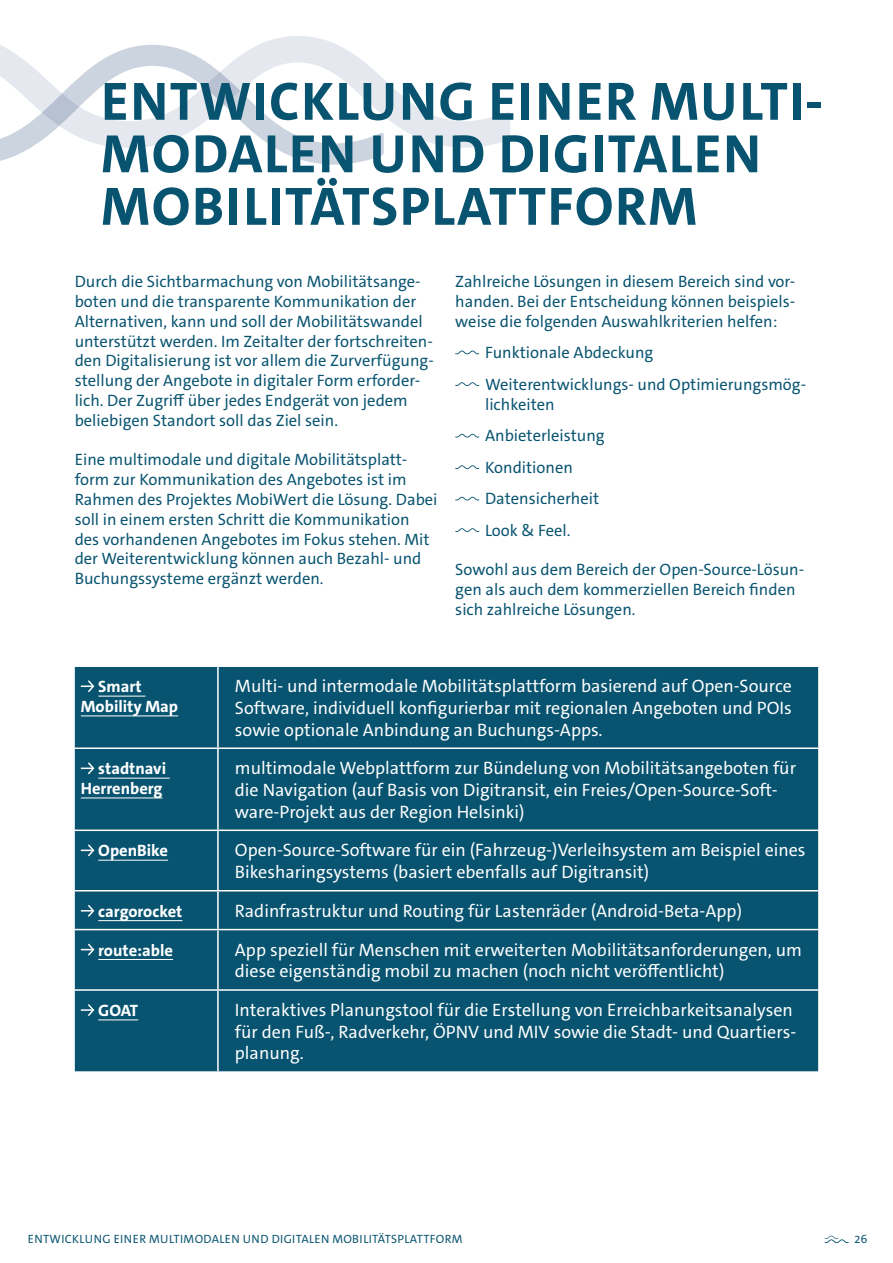
<style>
.page{position:relative;width:893px;height:1263px;background:#fff}
.page>*{position:absolute;margin:0;border:0;box-sizing:border-box;transform-origin:0 0}
.t1{font:700 54.45px/52.5px "The Sans Office";letter-spacing:.03em;color:#075370}
.t2{font:18px/21.6px "The Sans Office";color:#fff}
.t3{font:16.5px/19.8px "The Sans Office";color:#075370}
.t4{font:700 16.5px/19.8px "The Sans Office";color:#fff}
.t5{font:12px "The Sans Office";letter-spacing:.03em;color:#075370}
</style>
<div class="page">
<svg style="left:825px;top:1235px;width:24px;height:8px"></svg>
<svg style="left:150px;top:36px;width:360px;height:112px"></svg>
<svg style="left:0;top:45px;width:384px;height:120px"></svg>
<svg style="left:455px;top:351px;width:24px;height:3px"></svg>
<svg style="left:455px;top:382px;width:24px;height:4px"></svg>
<svg style="left:455px;top:434px;width:24px;height:3px"></svg>
<svg style="left:455px;top:465px;width:24px;height:4px"></svg>
<svg style="left:455px;top:497px;width:24px;height:3px"></svg>
<svg style="left:455px;top:528px;width:24px;height:4px"></svg>
<div style="left:75px;top:667px;width:743px;height:404px;background:#075370"></div>
<hr style="left:75px;top:747px;width:143px;height:2px;background:#fff">
<hr style="left:218px;top:747px;width:600px;height:2px;background:#fff">
<hr style="left:75px;top:829px;width:143px;height:2px;background:#fff">
<hr style="left:218px;top:829px;width:600px;height:2px;background:#fff">
<hr style="left:75px;top:890px;width:143px;height:1px;background:#fff">
<hr style="left:218px;top:890px;width:600px;height:1px;background:#fff">
<hr style="left:75px;top:929px;width:143px;height:1px;background:#fff">
<hr style="left:218px;top:929px;width:600px;height:1px;background:#fff">
<hr style="left:75px;top:989px;width:143px;height:2px;background:#fff">
<hr style="left:218px;top:989px;width:600px;height:2px;background:#fff">
<hr style="left:217px;top:667px;width:2px;height:80px;background:#fff">
<hr style="left:217px;top:749px;width:2px;height:80px;background:#fff">
<hr style="left:217px;top:831px;width:2px;height:59px;background:#fff">
<hr style="left:217px;top:891px;width:2px;height:38px;background:#fff">
<hr style="left:217px;top:930px;width:2px;height:59px;background:#fff">
<hr style="left:217px;top:991px;width:2px;height:80px;background:#fff">
<hr style="left:98px;top:696px;width:47px;height:1px;background:#fff">
<hr style="left:81px;top:715px;width:97px;height:1px;background:#fff">
<svg style="left:81px;top:679px;width:14px;height:15px"></svg>
<hr style="left:98px;top:778px;width:72px;height:1px;background:#fff">
<hr style="left:81px;top:798px;width:82px;height:1px;background:#fff">
<svg style="left:81px;top:761px;width:14px;height:15px"></svg>
<hr style="left:98px;top:860px;width:70px;height:1px;background:#fff">
<svg style="left:81px;top:843px;width:14px;height:15px"></svg>
<hr style="left:98px;top:920px;width:84px;height:1px;background:#fff">
<svg style="left:81px;top:903px;width:14px;height:15px"></svg>
<hr style="left:98px;top:959px;width:75px;height:1px;background:#fff">
<svg style="left:81px;top:942px;width:14px;height:15px"></svg>
<hr style="left:98px;top:1019px;width:40px;height:1px;background:#fff">
<svg style="left:81px;top:1002px;width:14px;height:16px"></svg>
<h1 class="t1" style="left:101px;top:76px;width:724px">ENTWICKLUNG EINER MULTI-<br>MODALEN UND DIGITALEN<br>MOBILITÄTSPLATTFORM</h1>
<p class="t3" style="left:75px;top:272px;width:361px">Durch die Sichtbarmachung von Mobilitätsange&shy;boten und die transparente Kommunikation der Alternativen, kann und soll der Mobilitätswandel unterstützt werden. Im Zeitalter der fortschreiten&shy;den Digitalisierung ist vor allem die Zurverfügung&shy;stellung der Angebote in digitaler Form erforder&shy;lich. Der Zugriff über jedes Endgerät von jedem beliebigen Standort soll das Ziel sein.</p>
<p class="t3" style="left:75px;top:450px;width:364px">Eine multimodale und digitale Mobilitätsplatt&shy;form zur Kommunikation des Angebotes ist im Rahmen des Projektes MobiWert die Lösung. Dabei soll in einem ersten Schritt die Kommunikation des vorhandenen Angebotes im Fokus stehen. Mit der Weiterentwicklung können auch Bezahl- und Buchungssysteme ergänzt werden.</p>
<p class="t3" style="left:455px;top:272px;width:342px;text-align:justify">Zahlreiche Lösungen in diesem Bereich sind vor&shy;handen. Bei der Entscheidung können beispiels&shy;weise die folgenden Auswahlkriterien helfen:</p>
<p class="t3" style="left:485px;top:337px;width:323px;line-height:31.5px">Funktionale Abdeckung<br>Weiterentwicklungs- und Optimierungsmög-</p>
<p class="t3" style="left:485px;top:388px;width:121px;line-height:31.5px">lichkeiten<br>Anbieterleistung<br>Konditionen<br>Datensicherheit<br>Look &amp; Feel.</p>
<p class="t3" style="left:455px;top:560px;width:350px">Sowohl aus dem Bereich der Open-Source-Lösun&shy;gen als auch dem kommerziellen Bereich finden sich zahlreiche Lösungen.</p>
<p class="t4" style="left:81px;top:677px;width:99px;text-indent:17px">Smart<br>Mobility Map</p>
<p class="t2" style="left:235px;top:675px;width:558px;text-align:justify">Multi- und intermodale Mobilitätsplattform basierend auf Open-Source Software, individuell konfigurierbar mit regionalen Angeboten und POIs sowie optionale Anbindung an Buchungs-Apps.</p>
<p class="t4" style="left:81px;top:759px;width:87px;text-align:right">stadtnavi<br>Herrenberg</p>
<p class="t2" style="left:235px;top:758px;width:563px">multimodale Webplattform zur Bündelung von Mobilitätsangeboten für die Navigation (auf Basis von Digitransit, ein Freies/Open-Source-Soft&shy;ware-Projekt aus der Region Helsinki)</p>
<p class="t4" style="left:98px;top:841px;width:71px">OpenBike</p>
<p class="t2" style="left:235px;top:840px;width:572px">Open-Source-Software für ein (Fahrzeug-)Verleihsystem am Beispiel eines<br>Bikesharingsystems (basiert ebenfalls auf Digitransit)</p>
<p class="t4" style="left:98px;top:901px;width:86px">cargorocket</p>
<p class="t2" style="left:235px;top:900px;width:509px">Radinfrastruktur und Routing für Lastenräder (Android-Beta-App)</p>
<p class="t4" style="left:98px;top:940px;width:76px">route:able</p>
<p class="t2" style="left:235px;top:939px;width:569px">App speziell für Menschen mit erweiterten Mobilitätsanforderungen, um diese eigenständig mobil zu machen (noch nicht veröffentlicht)</p>
<p class="t4" style="left:98px;top:1001px;width:41px">GOAT</p>
<p class="t2" style="left:235px;top:999px;width:563px">Interaktives Planungstool für die Erstellung von Erreichbarkeitsanalysen für den Fuß-, Radverkehr, ÖPNV und MIV sowie die Stadt- und Quartiers&shy;planung.</p>
<p class="t5" style="left:28px;top:1231px;width:436px">ENTWICKLUNG EINER MULTIMODALEN UND DIGITALEN MOBILITÄTSPLATTFORM</p>
<p class="t5" style="left:854px;top:1231px;width:15px">26</p>
</div>
